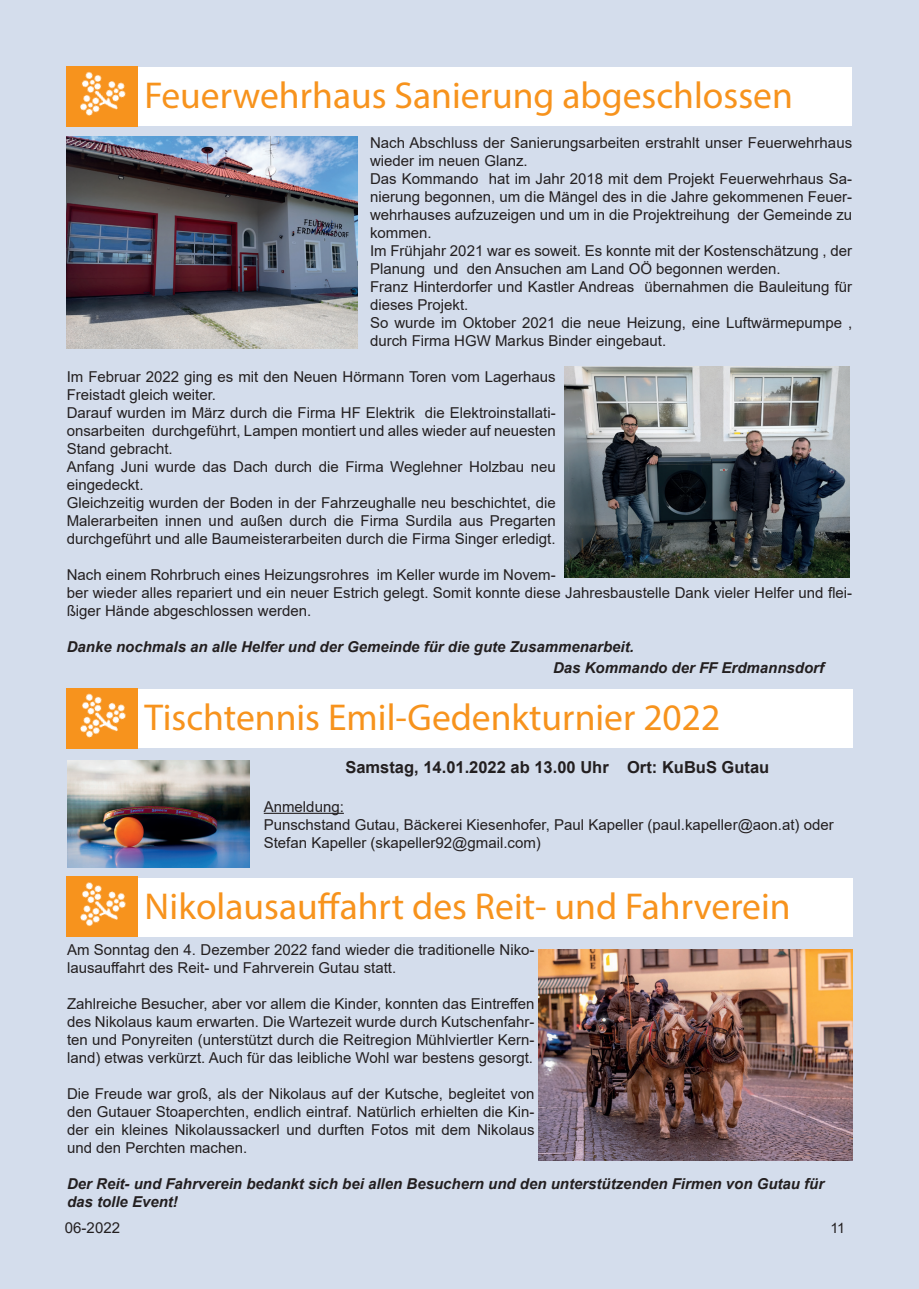
<style>
.page{position:relative;width:919px;height:1289px;background:#fff}
.page>*{position:absolute;margin:0;border:0;box-sizing:border-box;transform-origin:0 0}
.t1{font:37.5px "Myriad Pro";color:#f7931d}
.t2{font:700 16.5px "Arial";color:#231f20}
.t3{font:15px/18px "Arial";color:#231f20}
.t4{font:italic 700 15px/21px "Arial";color:#231f20}
.t5{font:14.25px "Arial";color:#231f20}
</style>
<div class="page">
<div style="left:0;top:0;width:13px;height:1288px;background:#d4ddec"></div>
<div style="left:13px;top:0;width:905px;height:1288px;background:#d4ddec"></div>
<div style="left:67px;top:67px;width:784px;height:59px;background:#fff"></div>
<div style="left:67px;top:66px;width:71px;height:60px;background:#f7931d"></div>
<img style="left:80px;top:71px;width:46px;height:45px">
<img style="left:564px;top:366px;width:285px;height:212px">
<img style="left:67px;top:137px;width:290px;height:211px">
<div style="left:67px;top:689px;width:785px;height:59px;background:#fff"></div>
<div style="left:67px;top:688px;width:71px;height:60px;background:#f7931d"></div>
<img style="left:80px;top:693px;width:46px;height:45px">
<hr style="left:264px;top:812px;width:80px;height:1px;background:#231f20">
<img style="left:67px;top:760px;width:182px;height:107px">
<div style="left:67px;top:877px;width:785px;height:59px;background:#fff"></div>
<div style="left:67px;top:876px;width:71px;height:60px;background:#f7931d"></div>
<img style="left:67px;top:867px;width:69px;height:59px">
<img style="left:539px;top:949px;width:313px;height:211px">
<h1 class="t1" style="left:144px;top:73px;width:650px">Feuerwehrhaus Sanierung abgeschlossen</h1>
<p class="t3" style="left:370px;top:133px;width:483px">Nach Abschluss der Sanierungsarbeiten erstrahlt unser Feuerwehrhaus wieder im neuen Glanz.<br>Das Kommando hat im Jahr 2018 mit dem Projekt Feuerwehrhaus Sa&shy;nierung begonnen, um die Mängel des in die Jahre gekommenen Feuer&shy;wehrhauses aufzuzeigen und um in die Projektreihung der Gemeinde zu kommen.<br>Im Frühjahr 2021 war es soweit. Es konnte mit der Kostenschätzung , der Planung und den Ansuchen am Land OÖ begonnen werden.<br>Franz Hinterdorfer und Kastler Andreas übernahmen die Bauleitung für dieses Projekt.<br>So wurde im Oktober 2021 die neue Heizung, eine Luftwärmepumpe , durch Firma HGW Markus Binder eingebaut.</p>
<p class="t3" style="left:67px;top:367px;width:490px">Im Februar 2022 ging es mit den Neuen Hörmann Toren vom Lagerhaus Freistadt gleich weiter.<br>Darauf wurden im März durch die Firma HF Elektrik die Elektroinstallati&shy;onsarbeiten durchgeführt, Lampen montiert und alles wieder auf neuesten Stand gebracht.<br>Anfang Juni wurde das Dach durch die Firma Weglehner Holzbau neu eingedeckt.<br>Gleichzeitig wurden der Boden in der Fahrzeughalle neu beschichtet, die Malerarbeiten innen und außen durch die Firma Surdila aus Pregarten durchgeführt und alle Baumeisterarbeiten durch die Firma Singer erledigt.</p>
<p class="t3" style="left:67px;top:565px;width:786px">Nach einem Rohrbruch eines Heizungsrohres im Keller wurde im Novem-<br>ber wieder alles repariert und ein neuer Estrich gelegt. Somit konnte diese Jahresbaustelle Dank vieler Helfer und flei&shy;ßiger Hände abgeschlossen werden.</p>
<p class="t4" style="left:553px;top:636px;width:272px;text-indent:-486px">Danke nochmals an alle Helfer und der Gemeinde für die gute Zusammenarbeit.<br>Das Kommando der FF Erdmannsdorf</p>
<h1 class="t1" style="left:144px;top:694px;width:577px">Tischtennis Emil-Gedenkturnier 2022</h1>
<p class="t2" style="left:345px;top:755px;width:425px">Samstag, 14.01.2022 ab 13.00 Uhr Ort: KuBuS Gutau</p>
<p class="t3" style="left:264px;top:797px;width:571px">Anmeldung:<br>Punschstand Gutau, Bäckerei Kiesenhofer, Paul Kapeller (paul.kapeller@aon.at) oder<br>Stefan Kapeller (skapeller92@gmail.com)</p>
<h1 class="t1" style="left:144px;top:883px;width:647px">Nikolausauffahrt des Reit- und Fahrverein</h1>
<p class="t3" style="left:67px;top:940px;width:469px">Am Sonntag den 4. Dezember 2022 fand wieder die traditionelle Niko&shy;lausauffahrt des Reit- und Fahrverein Gutau statt.</p>
<p class="t3" style="left:67px;top:994px;width:469px;text-align:justify">Zahlreiche Besucher, aber vor allem die Kinder, konnten das Eintreffen des Nikolaus kaum erwarten. Die Wartezeit wurde durch Kutschenfahr&shy;ten und Ponyreiten (unterstützt durch die Reitregion Mühlviertler Kern&shy;land) etwas verkürzt. Auch für das leibliche Wohl war bestens gesorgt.</p>
<p class="t3" style="left:67px;top:1084px;width:469px;text-align:justify">Die Freude war groß, als der Nikolaus auf der Kutsche, begleitet von den Gutauer Stoaperchten, endlich eintraf. Natürlich erhielten die Kin&shy;der ein kleines Nikolaussackerl und durften Fotos mit dem Nikolaus und den Perchten machen.</p>
<p class="t4" style="left:67px;top:1175px;width:758px;line-height:18px">Der Reit- und Fahrverein bedankt sich bei allen Besuchern und den unterstützenden Firmen von Gutau für das tolle Event!</p>
<p class="t3" style="left:65px;top:1218px;width:57px">06-2022</p>
<p class="t5" style="left:830px;top:1217px;width:16px">11</p>
</div>
